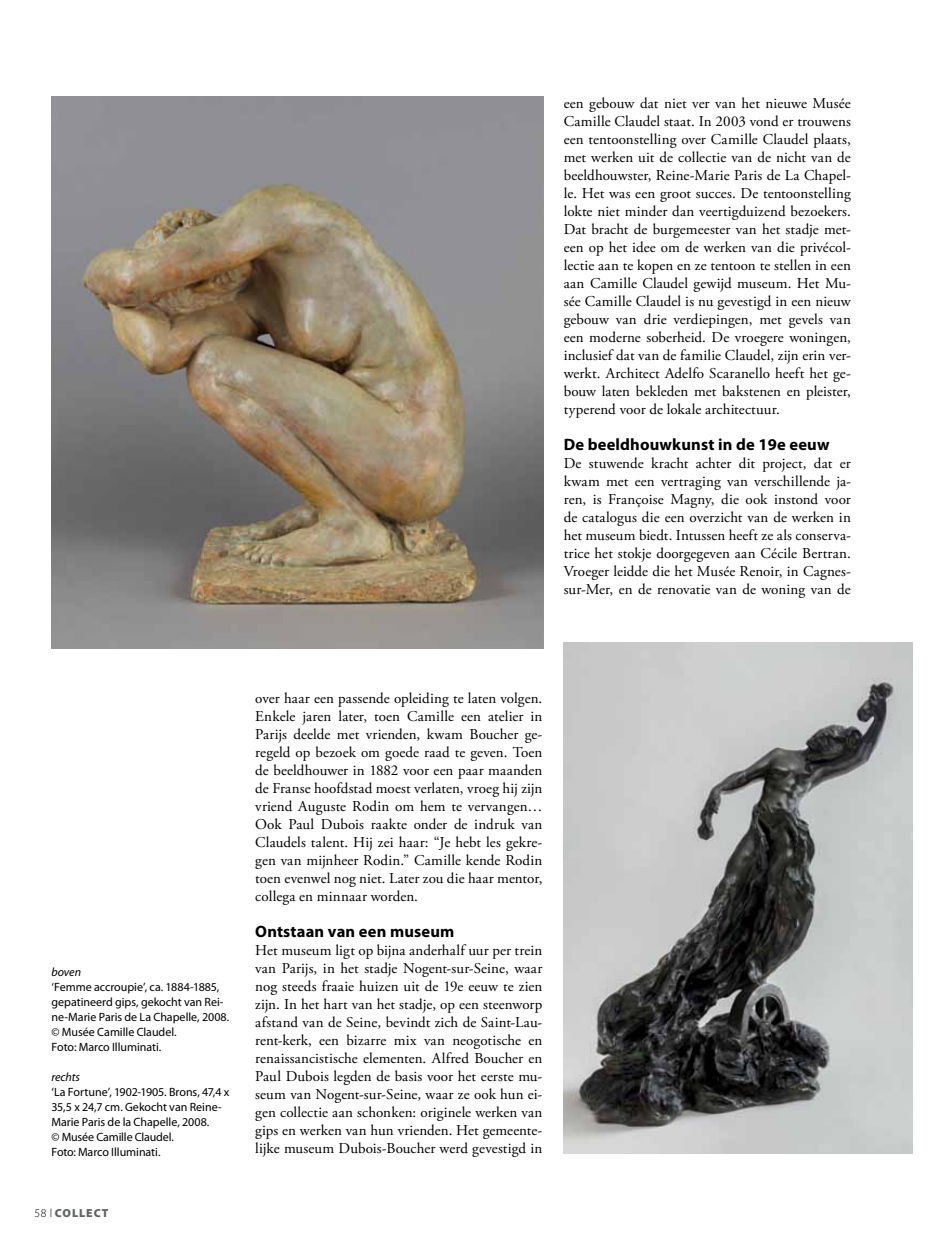
<style>
.page{position:relative;width:936px;height:1251px;background:#fff}
.page>*{position:absolute;margin:0;border:0;box-sizing:border-box;transform-origin:0 0}
.t1{font:700 16.5px "Myriad Pro";letter-spacing:.01em;color:#000}
.t2{font:15px/18px "Adobe Garamond Pro";color:#000;text-align:justify}
.t3{font:12px/15px "Myriad Pro";letter-spacing:-.005em;color:#000}
.t4{font:italic 12px "Myriad Pro";letter-spacing:-.005em;color:#000}
.t5{font:900 11.7px "Myriad Pro";letter-spacing:.08em;color:#636466}
.s1{font-weight:300;color:#000}
</style>
<div class="page">
<img style="left:51px;top:96px;width:492px;height:552px">
<img style="left:563px;top:642px;width:349px;height:510px">
<p class="t2" style="left:563px;top:95px;width:289px">een gebouw dat niet ver van het nieuwe Musée Camille Claudel staat. In 2003 vond er trouwens een tentoonstelling over Camille Claudel plaats, met werken uit de collectie van de nicht van de beeldhouwster, Reine-Marie Paris de La Chapel&shy;le. Het was een groot succes. De tentoonstelling lokte niet minder dan veertigduizend bezoekers.<br>Dat bracht de burgemeester van het stadje met&shy;een op het idee om de werken van die privécol&shy;lectie aan te kopen en ze tentoon te stellen in een aan Camille Claudel gewijd museum. Het Mu&shy;sée Camille Claudel is nu gevestigd in een nieuw gebouw van drie verdiepingen, met gevels van een moderne soberheid. De vroegere woningen, inclusief dat van de familie Claudel, zijn erin ver&shy;werkt. Architect Adelfo Scaranello heeft het ge&shy;bouw laten bekleden met bakstenen en pleister, typerend voor de lokale architectuur.</p>
<p class="t1" style="left:563px;top:435px;width:267px">De beeldhouwkunst in de 19e eeuw</p>
<p class="t2" style="left:563px;top:455px;width:289px">De stuwende kracht achter dit project, dat er kwam met een vertraging van verschillende ja&shy;ren, is Françoise Magny, die ook instond voor de catalogus die een overzicht van de werken in het museum biedt. Intussen heeft ze als conserva&shy;trice het stokje doorgegeven aan Cécile Bertran.<br>Vroeger leidde die het Musée Renoir, in Cagnes&shy;sur-Mer, en de renovatie van de woning van de</p>
<p class="t4" style="left:51px;top:964px;width:31px">boven</p>
<p class="t3" style="left:51px;top:979px;width:179px">‘Femme accroupie’, ca. 1884-1885, gepatineerd gips, gekocht van Rei&shy;ne-Marie Paris de La Chapelle, 2008. © Musée Camille Claudel.<br>Foto: Marco Illuminati.</p>
<p class="t4" style="left:51px;top:1069px;width:30px">rechts</p>
<p class="t3" style="left:51px;top:1084px;width:179px">‘La Fortune’, 1902-1905. Brons, 47,4 x<br>35,5 x 24,7 cm. Gekocht van Reine-<br>Marie Paris de la Chapelle, 2008.<br>© Musée Camille Claudel.<br>Foto: Marco Illuminati.</p>
<p class="t5" style="left:34px;top:1205px;width:75px"><span class="s1">58 l</span> COLLECT</p>
<p class="t2" style="left:255px;top:689px;width:289px">over haar een passende opleiding te laten volgen.<br>Enkele jaren later, toen Camille een atelier in Parijs deelde met vrienden, kwam Boucher ge&shy;regeld op bezoek om goede raad te geven. Toen de beeldhouwer in 1882 voor een paar maanden de Franse hoofdstad moest verlaten, vroeg hij zijn vriend Auguste Rodin om hem te vervangen… Ook Paul Dubois raakte onder de indruk van Claudels talent. Hij zei haar: “Je hebt les gekre&shy;gen van mijnheer Rodin.” Camille kende Rodin toen evenwel nog niet. Later zou die haar mentor, collega en minnaar worden.</p>
<p class="t1" style="left:255px;top:921px;width:201px">Ontstaan van een museum</p>
<p class="t2" style="left:255px;top:941px;width:289px">Het museum ligt op bijna anderhalf uur per trein van Parijs, in het stadje Nogent-sur-Seine, waar nog steeds fraaie huizen uit de 19e eeuw te zien zijn. In het hart van het stadje, op een steenworp afstand van de Seine, bevindt zich de Saint-Lau&shy;rent-kerk, een bizarre mix van neogotische en renaissancistische elementen. Alfred Boucher en Paul Dubois legden de basis voor het eerste mu&shy;seum van Nogent-sur-Seine, waar ze ook hun ei&shy;gen collectie aan schonken: originele werken van gips en werken van hun vrienden. Het gemeente&shy;lijke museum Dubois-Boucher werd gevestigd in</p>
</div>
